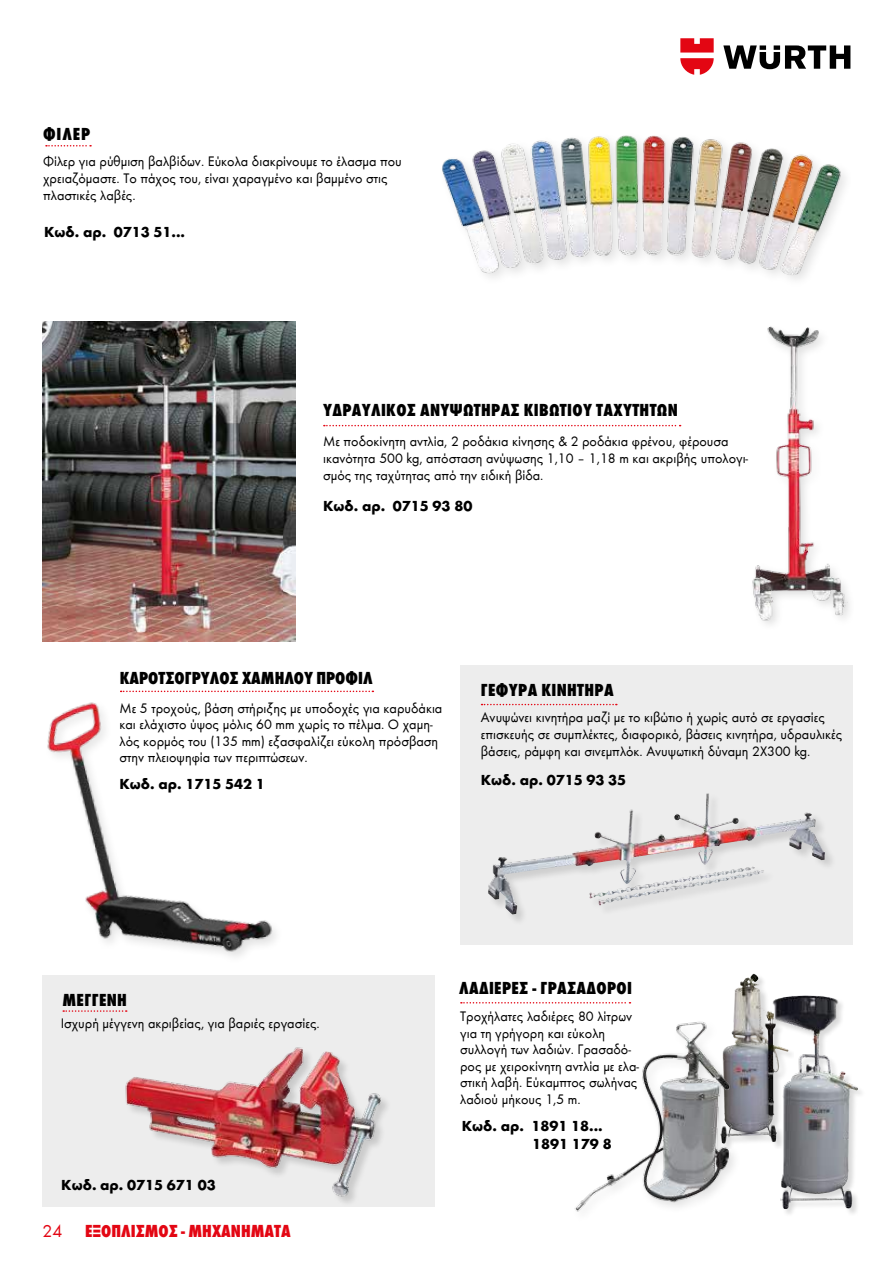
<style>
.page{position:relative;width:893px;height:1263px;background:#fff}
.page>*{position:absolute;margin:0;border:0;box-sizing:border-box;transform-origin:0 0}
.t1{font:800 condensed 18px "Wuerth";letter-spacing:.02em;color:#000}
.t2{font:800 condensed 18px "Wuerth";color:#000}
.t3{font:800 condensed 18px "Wuerth";color:#e30613}
.t4{font:18px "Wuerth";color:#e30613}
.t5{font:700 15px/18px "Wuerth";color:#000}
.t6{font:14.25px/16.5px "Wuerth";color:#000}
</style>
<div class="page">
<svg style="left:723px;top:45px;width:127px;height:24px"></svg>
<svg style="left:680px;top:38px;width:34px;height:37px"></svg>
<div style="left:460px;top:665px;width:392px;height:280px;background:#ededed"></div>
<svg style="left:324px;top:425px;width:357px;height:1px"></svg>
<img style="left:752px;top:326px;width:97px;height:298px">
<img style="left:43px;top:322px;width:253px;height:319px">
<svg style="left:482px;top:704px;width:135px;height:1px"></svg>
<div style="left:488px;top:792px;width:348px;height:133px;background:#000;opacity:.13"></div>
<svg style="left:705px;top:793px;width:2px;height:19px"></svg>
<img style="left:42px;top:690px;width:234px;height:288px">
<svg style="left:121px;top:691px;width:252px;height:1px"></svg>
<div style="left:43px;top:976px;width:392px;height:231px;background:#ededed"></div>
<svg style="left:63px;top:1010px;width:64px;height:2px"></svg>
<img style="left:125px;top:1047px;width:262px;height:151px">
<svg style="left:461px;top:1002px;width:169px;height:1px"></svg>
<div style="left:772px;top:995px;width:94px;height:222px;background:#000;opacity:.15"></div>
<img style="left:793px;top:995px;width:21px;height:91px">
<svg style="left:46px;top:145px;width:45px;height:2px"></svg>
<img style="left:442px;top:135px;width:403px;height:145px">
<div style="left:720px;top:973px;width:73px;height:175px;background:#000;opacity:.15"></div>
<img style="left:720px;top:974px;width:57px;height:169px">
<div style="left:571px;top:1018px;width:171px;height:205px;background:#000;opacity:.12"></div>
<img style="left:571px;top:1014px;width:169px;height:205px">
<p class="t1" style="left:43px;top:121px;width:49px">ΦΙΛΕΡ</p>
<p class="t6" style="left:43px;top:152px;width:360px;line-height:17.1px">Φίλερ για ρύθμιση βαλβίδων. Εύκολα διακρίνουμε το έλασμα που χρειαζόμαστε. Το πάχος του, είναι χαραγμένο και βαμμένο στις πλαστικές λαβές.</p>
<p class="t5" style="left:44px;top:222px;width:143px">Κωδ. αρ. 0713 51...</p>
<p class="t1" style="left:323px;top:397px;width:356px">ΥΔΡΑΥΛΙΚΟΣ ΑΝΥΨΩΤΗΡΑΣ ΚΙΒΩΤΙΟΥ ΤΑΧΥΤΗΤΩΝ</p>
<p class="t6" style="left:323px;top:432px;width:427px;line-height:17.1px">Με ποδοκίνητη αντλία, 2 ροδάκια κίνησης &amp; 2 ροδάκια φρένου, φέρουσα ικανότητα 500 kg, απόσταση ανύψωσης 1,10 – 1,18 m και ακριβής υπολογι&shy;σμός της ταχύτητας από την ειδική βίδα.</p>
<p class="t5" style="left:323px;top:496px;width:151px">Κωδ. αρ. 0715 93 80</p>
<p class="t2" style="left:120px;top:665px;width:254px">ΚΑΡΟΤΣΟΓΡΥΛΟΣ ΧΑΜΗΛΟΥ ΠΡΟΦΙΛ</p>
<p class="t6" style="left:119px;top:699px;width:324px">Με 5 τροχούς, βάση στήριξης με υποδοχές για καρυδάκια και ελάχιστο ύψος μόλις 60 mm χωρίς το πέλμα. Ο χαμη&shy;λός κορμός του (135 mm) εξασφαλίζει εύκολη πρόσβαση στην πλειοψηφία των περιπτώσεων.</p>
<p class="t5" style="left:119px;top:773px;width:147px">Κωδ. αρ. 1715 542 1</p>
<p class="t1" style="left:481px;top:678px;width:134px">ΓΕΦΥΡΑ ΚΙΝΗΤΗΡΑ</p>
<p class="t6" style="left:481px;top:708px;width:363px;line-height:17.1px">Ανυψώνει κινητήρα μαζί με το κιβώτιο ή χωρίς αυτό σε εργασίες επισκευής σε συμπλέκτες, διαφορικό, βάσεις κινητήρα, υδραυλικές βάσεις, ράμφη και σινεμπλόκ. Ανυψωτική δύναμη 2Χ300 kg.</p>
<p class="t5" style="left:481px;top:770px;width:147px">Κωδ. αρ. 0715 93 35</p>
<p class="t1" style="left:62px;top:987px;width:66px">ΜΕΓΓΕΝΗ</p>
<p class="t6" style="left:61px;top:1014px;width:261px">Ισχυρή μέγγενη ακριβείας, για βαριές εργασίες.</p>
<p class="t5" style="left:61px;top:1175px;width:156px">Κωδ. αρ. 0715 671 03</p>
<p class="t4" style="left:43px;top:1218px;width:21px">24</p>
<p class="t3" style="left:85px;top:1218px;width:207px">ΕΞΟΠΛΙΣΜΟΣ - ΜΗΧΑΝΗΜΑΤΑ</p>
<p class="t1" style="left:459px;top:976px;width:174px">ΛΑΔΙΕΡΕΣ - ΓΡΑΣΑΔΟΡΟΙ</p>
<p class="t6" style="left:460px;top:1008px;width:180px">Τροχήλατες λαδιέρες 80 λίτρων για τη γρήγορη και εύκολη συλλογή των λαδιών. Γρασαδό&shy;ρος με χειροκίνητη αντλία με ελα&shy;στική λαβή. Εύκαμπτος σωλήνας λαδιού μήκους 1,5 m.</p>
<p class="t5" style="left:532px;top:1115px;width:81px;text-indent:-70px">Κωδ. αρ. 1891 18...<br>1891 179 8</p>
</div>
